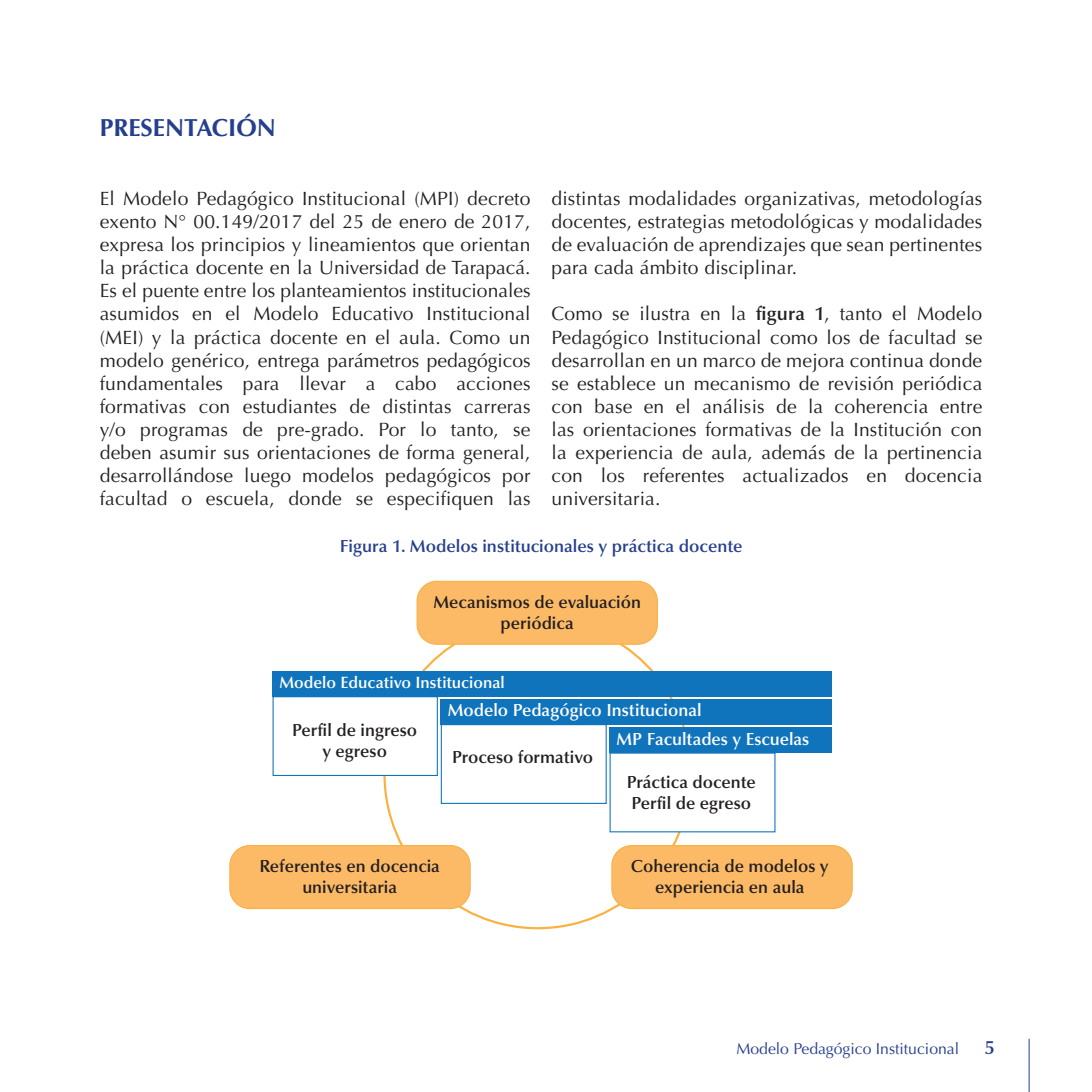
<style>
.page{position:relative;width:1092px;height:1092px;background:#fff}
.page>*{position:absolute;margin:0;border:0;box-sizing:border-box;transform-origin:0 0}
.t1{font:700 24.5px "Optima LT Std";color:#253f8e}
.t2{font:19.25px/23.1px "Optima LT Std";letter-spacing:.01em;color:#231f20;text-align:justify}
.t3{font:600 19.25px "Optima LT Std";color:#253f8e}
.t4{font:600 17.5px/21px "Optima LT Std";color:#231f20;text-align:center}
.t5{font:600 17.5px "Optima LT Std";color:#fff}
.t6{font:600 17.5px "Optima LT Std";color:#253f8e}
.t7{font:600 16.45px "Optima LT Std";color:#fff}
.t8{font:15.75px "Optima LT Std";color:#253f8e}
.s1{font-weight:600}
</style>
<div class="page">
<hr style="left:1028px;top:1038px;width:1px;height:53px;background:#253f8e">
<div style="left:230px;top:845px;width:240px;height:63px;background:#fcba67;border-radius:20px"></div>
<div style="left:229px;top:845px;width:241px;height:64px;border:1px solid #fbb03f;border-radius:20px"></div>
<div style="left:612px;top:845px;width:240px;height:63px;background:#fcba67;border-radius:20px"></div>
<div style="left:611px;top:845px;width:241px;height:64px;border:1px solid #fbb03f;border-radius:20px"></div>
<div style="left:272px;top:671px;width:560px;height:25px;background:#1074bc"></div>
<div style="left:272px;top:696px;width:166px;height:80px;border:1px solid #1074bc"></div>
<div style="left:440px;top:699px;width:392px;height:25px;background:#1074bc"></div>
<div style="left:441px;top:724px;width:165px;height:79px;border:1px solid #1074bc"></div>
<div style="left:609px;top:727px;width:223px;height:26px;background:#1074bc"></div>
<div style="left:609px;top:752px;width:166px;height:80px;border:1px solid #1074bc"></div>
<div style="left:417px;top:581px;width:240px;height:63px;background:#fcba67;border-radius:20px"></div>
<div style="left:416px;top:580px;width:242px;height:64px;border:1px solid #fbb03f;border-radius:20px"></div>
<p class="t1" style="left:100px;top:113px;width:178px">PRESENTACIÓN</p>
<p class="t2" style="left:100px;top:187px;width:432px">El Modelo Pedagógico Institucional (MPI) decreto exento N° 00.149/2017 del 25 de enero de 2017, expresa los principios y lineamientos que orientan la práctica docente en la Universidad de Tarapacá.<br>Es el puente entre los planteamientos institucionales asumidos en el Modelo Educativo Institucional (MEI) y la práctica docente en el aula. Como un modelo genérico, entrega parámetros pedagógicos fundamentales para llevar a cabo acciones formativas con estudiantes de distintas carreras y/o programas de pre-grado. Por lo tanto, se deben asumir sus orientaciones de forma general, desarrollándose luego modelos pedagógicos por facultad o escuela, donde se especifiquen las</p>
<p class="t6" style="left:340px;top:535px;width:404px">Figura 1. Modelos institucionales y práctica docente</p>
<p class="t2" style="left:551px;top:187px;width:432px">distintas modalidades organizativas, metodologías docentes, estrategias metodológicas y modalidades de evaluación de aprendizajes que sean pertinentes para cada ámbito disciplinar.</p>
<p class="t2" style="left:551px;top:303px;width:432px">Como se ilustra en la <span class="s1">figura 1</span>, tanto el Modelo Pedagógico Institucional como los de facultad se desarrollan en un marco de mejora continua donde se establece un mecanismo de revisión periódica con base en el análisis de la coherencia entre las orientaciones formativas de la Institución con la experiencia de aula, además de la pertinencia con los referentes actualizados en docencia universitaria.</p>
<p class="t4" style="left:433px;top:591px;width:209px">Mecanismos de evaluación periódica</p>
<p class="t7" style="left:279px;top:672px;width:227px">Modelo Educativo Institucional</p>
<p class="t5" style="left:447px;top:700px;width:255px">Modelo Pedagógico Institucional</p>
<p class="t4" style="left:292px;top:720px;width:126px">Perfil de ingreso y egreso</p>
<p class="t5" style="left:616px;top:728px;width:194px">MP Facultades y Escuelas</p>
<p class="t4" style="left:627px;top:772px;width:130px;text-align:left">Práctica docente<br>Perfil de egreso</p>
<p class="t4" style="left:452px;top:746px;width:142px">Proceso formativo</p>
<p class="t4" style="left:259px;top:855px;width:182px">Referentes en docencia universitaria</p>
<p class="t4" style="left:631px;top:855px;width:199px">Coherencia de modelos y experiencia en aula</p>
<p class="t8" style="left:736px;top:1039px;width:224px">Modelo Pedagógico Institucional</p>
<p class="t3" style="left:984px;top:1036px;width:11px">5</p>
</div>
